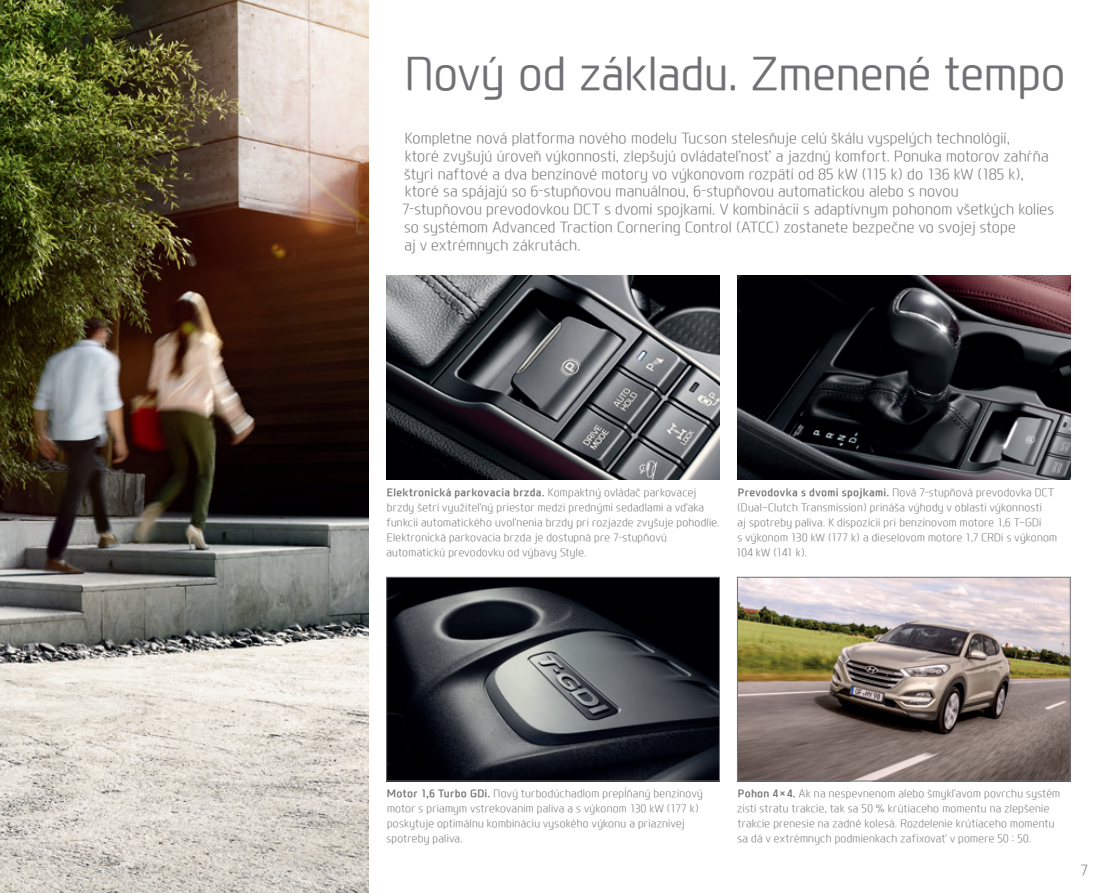
<style>
.page{position:relative;width:1106px;height:893px;background:#fff}
.page>*{position:absolute;margin:0;border:0;box-sizing:border-box;transform-origin:0 0}
.t1{font:300 45px "Modern H";letter-spacing:-.005em;color:#717074}
.t2{font:300 14.4px/17.9px "Modern H Eco";letter-spacing:.01em;color:#717074}
.t3{font:300 10.5px/15px "Modern H Eco";letter-spacing:.025em;color:#717074}
.t4{font:700 10.5px "Modern H";letter-spacing:.025em;color:#717074}
.s1{font-family:"Modern H Eco";font-weight:300}
.s2{font-family:"Modern H";font-weight:700}
</style>
<div class="page">
<img style="left:0;top:0;width:368px;height:893px">
<img style="left:388px;top:579px;width:329px;height:200px">
<div style="left:386px;top:577px;width:333px;height:204px;border:1px solid #717074"></div>
<img style="left:739px;top:579px;width:329px;height:200px">
<div style="left:737px;top:577px;width:333px;height:204px;border:1px solid #717074"></div>
<img style="left:737px;top:276px;width:333px;height:204px">
<img style="left:386px;top:276px;width:333px;height:204px">
<h1 class="t1" style="left:405px;top:43px;width:662px">Nový od základu. Zmenené tempo</h1>
<p class="t2" style="left:402px;top:129px;width:653px">Kompletne nová platforma nového modelu Tucson stelesňuje celú škálu vyspelých technológií,<br>ktoré zvyšujú úroveň výkonnosti, zlepšujú ovládateľnosť a jazdný komfort. Ponuka motorov zahŕňa štyri naftové a dva benzínové motory vo výkonovom rozpätí od 85 kW (115 k) do 136 kW (185 k), ktoré sa spájajú so 6–stupňovou manuálnou, 6–stupňovou automatickou alebo s novou<br>7–stupňovou prevodovkou DCT s dvomi spojkami. V kombinácii s adaptívnym pohonom všetkých kolies so systémom Advanced Traction Cornering Control (ATCC) zostanete bezpečne vo svojej stope<br>aj v extrémnych zákrutách.</p>
<p class="t4" style="left:387px;top:485px;width:311px">Elektronická parkovacia brzda. <span class="s1">Kompaktný ovládač parkovacej</span></p>
<p class="t3" style="left:386px;top:499px;width:335px">brzdy šetrí využiteľný priestor medzi prednými sedadlami a vďaka funkcii automatického uvoľnenia brzdy pri rozjazde zvyšuje pohodlie.<br>Elektronická parkovacia brzda je dostupná pre 7–stupňovú automatickú prevodovku od výbavy Style.</p>
<p class="t3" style="left:736px;top:484px;width:322px"><span class="s2">Prevodovka s dvomi spojkami.</span> Nová 7–stupňová prevodovka DCT (Dual-Clutch Transmission) prináša výhody v oblasti výkonnosti<br>aj spotreby paliva. K dispozícii pri benzínovom motore 1,6 T-GDi<br>s výkonom 130 kW (177 k) a dieselovom motore 1,7 CRDi s výkonom 104 kW (141 k).</p>
<p class="t3" style="left:386px;top:786px;width:318px"><span class="s2">Motor 1,6 Turbo GDi.</span> Nový turbodúchadlom prepĺňaný benzínový motor s priamym vstrekovaním paliva a s výkonom 130 kW (177 k) poskytuje optimálnu kombináciu vysokého výkonu a priaznivej spotreby paliva.</p>
<p class="t3" style="left:737px;top:786px;width:324px"><span class="s2">Pohon 4×4.</span> Ak na nespevnenom alebo šmykľavom povrchu systém zistí stratu trakcie, tak sa 50 % krútiaceho momentu na zlepšenie trakcie prenesie na zadné kolesá. Rozdelenie krútiaceho momentu sa dá v extrémnych podmienkach zafixovať v pomere 50 : 50.</p>
<h2 class="t2" style="left:1080px;top:861px;width:9px">7</h2>
</div>
